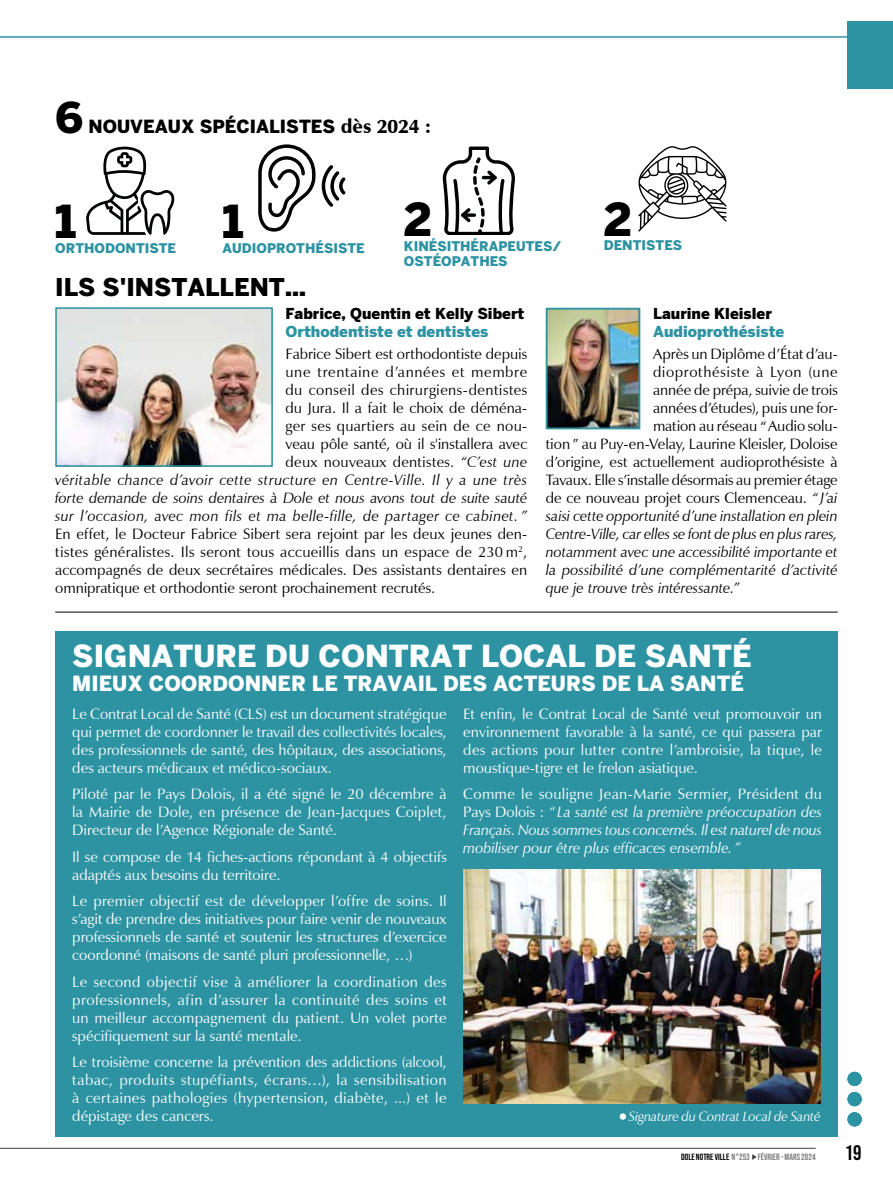
<style>
.page{position:relative;width:893px;height:1191px;background:#fff}
.page>*{position:absolute;margin:0;border:0;box-sizing:border-box;transform-origin:0 0}
.t1{font:900 45.15px "Benton Sans";color:#000}
.t2{font:900 42px "Benton Sans";color:#000}
.t3{font:900 30.15px "Benton Sans";color:#fff}
.t4{font:900 24.3px "Benton Sans";color:#000}
.t5{font:21px "Bebas Neue";color:#000}
.t6{font:900 20.85px "Benton Sans";color:#fff}
.t7{font:900 18px "Benton Sans";color:#000}
.t8{font:15px/18px "Zapf Humanist 601 BT";color:#fff;text-align:justify}
.t9{font:15px/18px "Zapf Humanist 601 BT";color:#000;text-align:right}
.t10{font:italic 15px "Zapf Humanist 601 BT";letter-spacing:-.005em;color:#000}
.t11{font:italic 15px/18px "Zapf Humanist 601 BT";letter-spacing:-.005em;color:#fff;text-align:justify}
.t12{font:900 15px "Benton Sans";color:#000}
.t13{font:900 15px "Benton Sans";color:#2d93a2}
.t14{font:15px "Zapf Humanist 601 BT";letter-spacing:.04em;color:#000}
.t15{font:italic 13.5px "Zapf Humanist 601 BT";letter-spacing:-.01em;color:#fff}
.t16{font:900 13.2px/14.5px "Benton Sans";color:#2d93a2}
.t17{font:9px "Bebas Neue";color:#7c7b7b}
.s1{font-family:"Zapf Humanist 601 BT";font-size:19.5px}
.s2{font-style:italic}
.s3{font-style:normal}
.s4{color:#000}
</style>
<div class="page">
<svg style="left:752px;top:1154px;width:5px;height:5px"></svg>
<hr style="left:0;top:1148px;width:816px;height:1px;background:#000">
<div style="left:847px;top:1071px;width:15px;height:15px;background:#2d93a2;border-radius:50%"></div>
<hr style="left:0;top:36px;width:862px;height:2px;background:#2d93a2">
<div style="left:847px;top:1112px;width:15px;height:14px;background:#2d93a2;border-radius:50%"></div>
<div style="left:847px;top:1092px;width:15px;height:14px;background:#2d93a2;border-radius:50%"></div>
<div style="left:847px;top:1071px;width:15px;height:14px;background:#2d93a2;border-radius:50%"></div>
<div style="left:847px;top:21px;width:46px;height:68px;background:#2d93a2"></div>
<img style="left:549px;top:311px;width:88px;height:115px">
<div style="left:546px;top:308px;width:94px;height:121px;border:2px solid #2d93a2"></div>
<div style="left:55px;top:631px;width:783px;height:506px;background:#2d93a2"></div>
<img style="left:463px;top:870px;width:358px;height:233px">
<svg style="left:620px;top:1113px;width:6px;height:6px"></svg>
<img style="left:58px;top:310px;width:212px;height:154px">
<div style="left:55px;top:307px;width:218px;height:160px;border:2px solid #2d93a2"></div>
<hr style="left:55px;top:612px;width:783px;height:1px;background:#000">
<svg style="left:258px;top:144px;width:58px;height:88px"></svg>
<svg style="left:322px;top:165px;width:24px;height:42px"></svg>
<svg style="left:86px;top:147px;width:88px;height:88px"></svg>
<svg style="left:442px;top:146px;width:73px;height:89px"></svg>
<svg style="left:461px;top:213px;width:15px;height:4px"></svg>
<svg style="left:638px;top:146px;width:88px;height:85px"></svg>
<h2 class="t2" style="left:55px;top:93px;width:30px">6</h2>
<p class="t7" style="left:89px;top:116px;width:344px">NOUVEAUX SPÉCIALISTES <span class="s1">dès 2024 :</span></p>
<h1 class="t1" style="left:55px;top:195px;width:23px">1</h1>
<p class="t16" style="left:55px;top:241px;width:122px">ORTHODONTISTE</p>
<h1 class="t1" style="left:223px;top:194px;width:23px">1</h1>
<p class="t16" style="left:223px;top:240px;width:144px">AUDIOPROTHÉSISTE</p>
<h3 class="t4" style="left:55px;top:273px;width:252px">ILS S'INSTALLENT…</h3>
<h1 class="t1" style="left:404px;top:193px;width:30px">2</h1>
<p class="t16" style="left:404px;top:239px;width:159px">KINÉSITHÉRAPEUTES/<br>OSTÉOPATHES</p>
<h1 class="t1" style="left:604px;top:192px;width:30px">2</h1>
<p class="t16" style="left:604px;top:238px;width:80px">DENTISTES</p>
<p class="t12" style="left:286px;top:304px;width:240px">Fabrice, Quentin et Kelly Sibert</p>
<p class="t13" style="left:286px;top:322px;width:204px">Orthodentiste et dentistes</p>
<p class="t9" style="left:55px;top:345px;width:474px">Fabrice Sibert est orthodontiste depuis<br>une trentaine d’années et membre<br>du conseil des chirurgiens-dentistes<br>du Jura. Il a fait le choix de déména-<br>ger ses quartiers au sein de ce nou-<br>veau pôle santé, où il s'installera avec<br>deux nouveaux dentistes. <span class="s2">“C’est une<br>véritable chance d’avoir cette structure en Centre-Ville. Il y a une très forte demande de soins dentaires à Dole et nous avons tout de suite sauté sur l’occasion, avec mon fils et ma belle-fille, de partager ce cabinet. ”</span></p>
<p class="t9" style="left:55px;top:525px;width:473px;text-align:justify">En effet, le Docteur Fabrice Sibert sera rejoint par les deux jeunes den&shy;tistes généralistes. Ils seront tous accueillis dans un espace de 230 m<sup>2</sup>, accompagnés de deux secrétaires médicales. Des assistants dentaires en omnipratique et orthodontie seront prochainement recrutés.</p>
<p class="t12" style="left:653px;top:304px;width:120px">Laurine Kleisler</p>
<p class="t13" style="left:653px;top:322px;width:133px">Audioprothésiste</p>
<p class="t9" style="left:653px;top:345px;width:186px">Après un Diplôme d’État d’au-</p>
<p class="t14" style="left:653px;top:362px;width:186px">dioprothésiste à Lyon (une</p>
<p class="t9" style="left:653px;top:381px;width:186px">année de prépa, suivie de trois</p>
<p class="t9" style="left:653px;top:399px;width:186px">années d’études), puis une for-</p>
<p class="t9" style="left:653px;top:417px;width:186px">mation au réseau “Audio solu-</p>
<p class="t9" style="left:546px;top:435px;width:293px">tion” au Puy-en-Velay, Laurine Kleisler, Doloise</p>
<p class="t9" style="left:546px;top:453px;width:293px">d’origine, est actuellement audioprothésiste à</p>
<p class="t9" style="left:546px;top:471px;width:293px">Tavaux. Elle s’installe désormais au premier étage</p>
<p class="t9" style="left:546px;top:489px;width:293px">de ce nouveau projet cours Clemenceau. <span class="s2">“ J’ai</span></p>
<p class="t10" style="left:546px;top:507px;width:293px">saisi cette opportunité d’une installation en plein</p>
<p class="t10" style="left:546px;top:525px;width:293px">Centre-Ville, car elles se font de plus en plus rares,</p>
<p class="t10" style="left:546px;top:543px;width:293px">notamment avec une accessibilité importante et</p>
<p class="t10" style="left:546px;top:561px;width:293px">la possibilité d’une complémentarité d’activité</p>
<p class="t10" style="left:546px;top:579px;width:195px">que je trouve très intéressante.”</p>
<h3 class="t3" style="left:72px;top:638px;width:681px">SIGNATURE DU CONTRAT LOCAL DE SANTÉ</h3>
<h3 class="t6" style="left:72px;top:671px;width:673px">MIEUX COORDONNER LE TRAVAIL DES ACTEURS DE LA SANTÉ</h3>
<p class="t8" style="left:72px;top:704px;width:376px">Le Contrat Local de Santé (CLS) est un document stratégique qui permet de coordonner le travail des collectivités locales, des professionnels de santé, des hôpitaux, des associations, des acteurs médicaux et médico-sociaux.</p>
<p class="t8" style="left:72px;top:785px;width:376px">Piloté par le Pays Dolois, il a été signé le 20 décembre à la Mairie de Dole, en présence de Jean-Jacques Coiplet, Directeur de l’Agence Régionale de Santé.</p>
<p class="t8" style="left:72px;top:847px;width:376px">Il se compose de 14 fiches-actions répondant à 4 objectifs adaptés aux besoins du territoire.</p>
<p class="t8" style="left:72px;top:892px;width:376px">Le premier objectif est de développer l’offre de soins. Il s’agit de prendre des initiatives pour faire venir de nouveaux professionnels de santé et soutenir les structures d’exercice coordonné (maisons de santé pluri professionnelle, …)</p>
<p class="t8" style="left:72px;top:972px;width:376px">Le second objectif vise à améliorer la coordination des professionnels, afin d’assurer la continuité des soins et un meilleur accompagnement du patient. Un volet porte spécifiquement sur la santé mentale.</p>
<p class="t8" style="left:72px;top:1053px;width:376px">Le troisième concerne la prévention des addictions (alcool, tabac, produits stupéfiants, écrans…), la sensibilisation à certaines pathologies (hypertension, diabète, ...) et le dépistage des cancers.</p>
<p class="t8" style="left:463px;top:704px;width:360px">Et enfin, le Contrat Local de Santé veut promouvoir un environnement favorable à la santé, ce qui passera par des actions pour lutter contre l’ambroisie, la tique, le moustique-tigre et le frelon asiatique.</p>
<p class="t11" style="left:463px;top:785px;width:360px"><span class="s3">Comme le souligne Jean-Marie Sermier, Président du Pays Dolois :</span> “ La santé est la première préoccupation des Français. Nous sommes tous concernés. Il est naturel de nous mobiliser pour être plus efficaces ensemble. ”</p>
<p class="t15" style="left:629px;top:1108px;width:193px">Signature du Contrat Local de Santé</p>
<p class="t17" style="left:681px;top:1151px;width:136px"><span class="s4">DOLE NOTRE VILLE</span> N°253 FÉVRIER - MARS 2024</p>
<h3 class="t5" style="left:845px;top:1140px;width:18px">19</h3>
</div>
